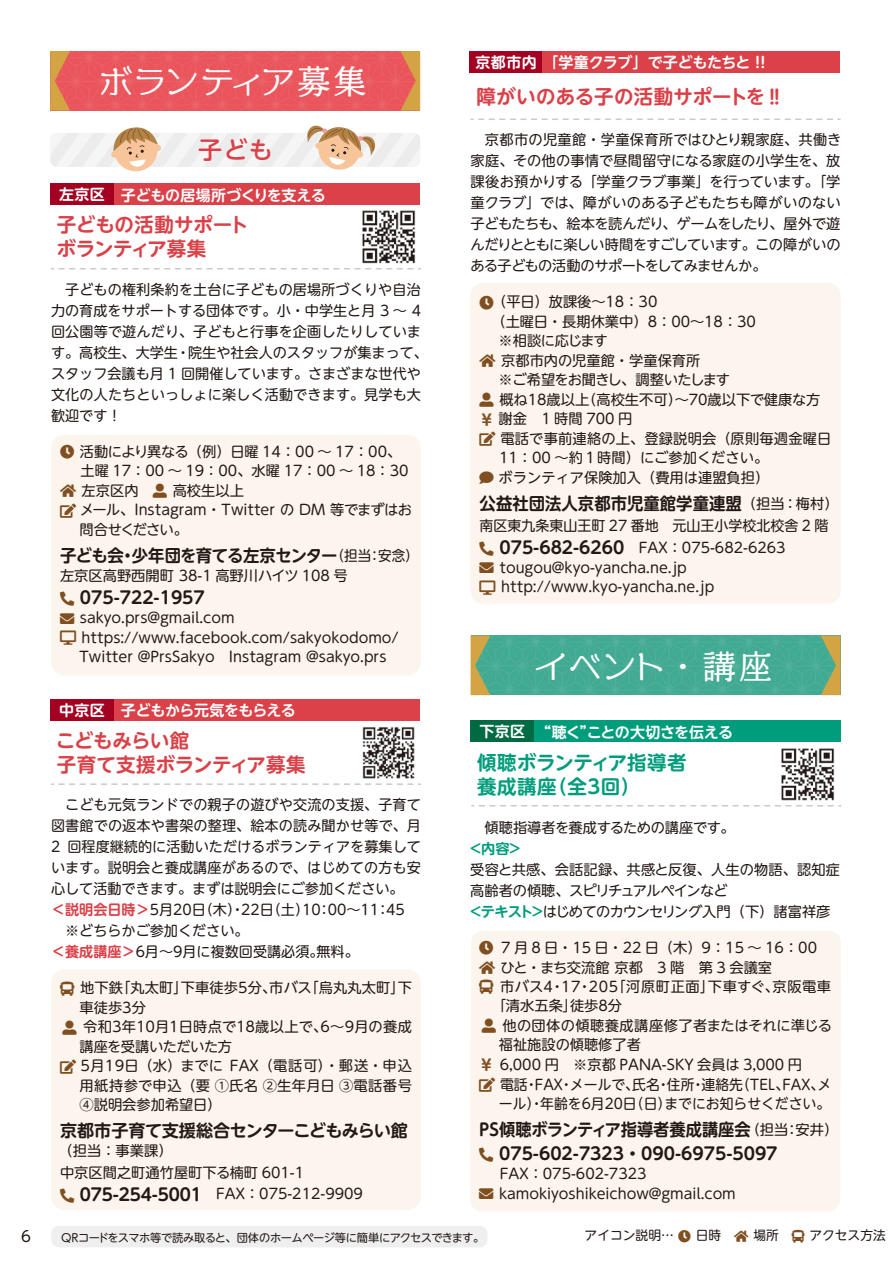
<style>
.page{position:relative;width:893px;height:1263px;background:#fff}
.page>*{position:absolute;margin:0;border:0;box-sizing:border-box;transform-origin:0 0}
.t1{font:33px "VDL AD Min Regular";letter-spacing:.035em;color:#fff}
.t2{font:500 24px "UD Shin M Go Pro";color:#da4148}
.t3{font:700 19.5px/24px "UD Shin M Go Pro De";letter-spacing:-.01em;color:#da4148}
.t4{font:700 19.5px/24px "UD Shin M Go Pro De";letter-spacing:.025em;color:#009d7c}
.t5{font:700 19.5px "UD Shin M Go Pro De";letter-spacing:.01em;color:#da4148}
.t6{font:700 17.1px/24.5px "UD Shin M Go Pro De";color:#221815;scale:.95 1}
.t7{font:700 17.1px "UD Shin M Go Pro De";letter-spacing:-.04em;color:#221815;scale:.96 1}
.t8{font:700 17.1px "UD Shin M Go Pro De";color:#221815;scale:.96 1}
.t9{font:700 17.1px "UD Shin M Go Pro De";letter-spacing:-.025em;color:#221815}
.t10{font:700 17.1px "UD Shin M Go Pro De";color:#221815}
.t11{font:700 15px "UD Shin M Go Pro De";letter-spacing:-.02em;color:#fff}
.t12{font:15px "UD Shin M Go Pro";color:#221815}
.t13{font:14.25px/21px "UD Shin M Go Pro";color:#221815}
.t14{font:14.25px/21px "UD Shin M Go Pro";letter-spacing:-.03em;color:#221815}
.t15{font:14.25px "UD Shin M Go Pro";letter-spacing:.04em;color:#221815}
.t16{font:14.25px "UD Shin M Go Pro";letter-spacing:.025em;color:#221815}
.t17{font:14.25px "UD Shin M Go Pro";letter-spacing:.035em;color:#221815}
.t18{font:14.25px "UD Shin M Go Pro";letter-spacing:-.02em;color:#221815}
.t19{font:14.25px "UD Shin M Go Pro";letter-spacing:-.05em;color:#221815}
.t20{font:14.25px "UD Shin M Go Pro";letter-spacing:-.055em;color:#221815}
.t21{font:700 14.25px "UD Shin M Go Pro De";color:#009d7c}
.t22{font:12.75px "UD Shin M Go Pro";color:#221815}
.t23{font:11.25px "UD Shin M Go Pro";letter-spacing:-.045em;color:#221815}
.s1{font-family:"UD Shin M Go Pro";font-weight:400;font-size:14.25px}
.s2{font-family:"UD Shin M Go Pro De";font-weight:700;color:#da4148}
.s3{font-family:"UD Shin M Go Pro De";font-weight:700;font-size:17.1px}
.s4{font-family:"UD Shin M Go Pro De";font-weight:700;color:#009d7c}
</style>
<div class="page">
<img style="left:70px;top:51px;width:330px;height:60px">
<svg style="left:50px;top:51px;width:20px;height:60px"></svg>
<svg style="left:400px;top:51px;width:20px;height:60px"></svg>
<img style="left:490px;top:636px;width:331px;height:59px">
<svg style="left:471px;top:636px;width:19px;height:59px"></svg>
<svg style="left:821px;top:636px;width:19px;height:59px"></svg>
<svg style="left:50px;top:125px;width:370px;height:47px"></svg>
<img style="left:362px;top:210px;width:54px;height:54px">
<div style="left:50px;top:184px;width:370px;height:21px;background:#da4148"></div>
<div style="left:50px;top:184px;width:64px;height:21px;background:#a40022"></div>
<div style="left:51px;top:435px;width:370px;height:241px;background:#fbf5ed;border-radius:14px"></div>
<svg style="left:51px;top:268px;width:370px;height:1px"></svg>
<img style="left:356px;top:720px;width:64px;height:59px">
<div style="left:50px;top:699px;width:370px;height:21px;background:#da4148"></div>
<div style="left:50px;top:699px;width:64px;height:21px;background:#a40022"></div>
<div style="left:51px;top:969px;width:370px;height:241px;background:#fbf5ed;border-radius:14px"></div>
<svg style="left:51px;top:783px;width:370px;height:2px"></svg>
<div style="left:470px;top:51px;width:370px;height:21px;background:#da4148"></div>
<div style="left:471px;top:283px;width:369px;height:321px;background:#fbf5ed;border-radius:13px"></div>
<svg style="left:471px;top:119px;width:369px;height:1px"></svg>
<div style="left:470px;top:51px;width:72px;height:21px;background:#a40022"></div>
<img style="left:781px;top:748px;width:54px;height:53px">
<div style="left:470px;top:931px;width:371px;height:280px;background:#fbf5ed"></div>
<div style="left:471px;top:721px;width:369px;height:21px;background:#009d7c"></div>
<div style="left:471px;top:721px;width:63px;height:21px;background:#006b42"></div>
<svg style="left:471px;top:805px;width:370px;height:1px"></svg>
<div style="left:51px;top:1226px;width:436px;height:21px;background:#efefef;border-radius:7px"></div>
<svg style="left:479px;top:941px;width:14px;height:14px"></svg>
<svg style="left:479px;top:961px;width:16px;height:12px"></svg>
<svg style="left:479px;top:980px;width:14px;height:14px"></svg>
<svg style="left:482px;top:1019px;width:14px;height:14px"></svg>
<svg style="left:482px;top:1059px;width:9px;height:12px"></svg>
<svg style="left:479px;top:1077px;width:16px;height:14px"></svg>
<svg style="left:479px;top:1148px;width:14px;height:14px"></svg>
<svg style="left:479px;top:1188px;width:14px;height:11px"></svg>
<h1 class="t1" style="left:100px;top:58px;width:268px">ボランティア募集</h1>
<p class="t11" style="left:59px;top:182px;width:47px">左京区</p>
<h2 class="t2" style="left:198px;top:131px;width:76px">子ども</h2>
<p class="t11" style="left:121px;top:183px;width:207px">子どもの居場所づくりを支える</p>
<h3 class="t3" style="left:57px;top:212px;width:193px">子どもの活動サポートボランティア募集</h3>
<p class="t13" style="left:51px;top:278px;width:378px">　子どもの権利条約を土台に子どもの居場所づくりや自治力の育成をサポートする団体です。小・中学生と月 3 ～ 4回公園等で遊んだり、子どもと行事を企画したりしています。高校生、大学生・院生や社会人のスタッフが集まって、スタッフ会議も月 1 回開催しています。さまざまな世代や文化の人たちといっしょに楽しく活動できます。見学も大歓迎です！</p>
<p class="t13" style="left:80px;top:441px;width:330px;line-height:19.5px">活動により異なる（例）日曜 14：00 ～ 17：00、土曜 17：00 ～ 19：00、水曜 17：00 ～ 18：30左京区内　</p>
<p class="t13" style="left:80px;top:480px;width:334px;line-height:19.4px;text-indent:93px">高校生以上<br>メール、Instagram・Twitter の DM 等でまずはお問合せください。</p>
<p class="t7" style="left:60px;top:541px;width:375px">子ども会・少年団を育てる左京センター<span class="s1">（担当：安念）</span></p>
<p class="t13" style="left:60px;top:564px;width:289px">左京区高野西開町 38-1 高野川ハイツ 108 号</p>
<p class="t10" style="left:80px;top:584px;width:127px">075-722-1957</p>
<p class="t13" style="left:80px;top:607px;width:156px">sakyo.prs@gmail.com</p>
<p class="t13" style="left:82px;top:626px;width:319px">https://www.facebook.com/sakyokodomo/</p>
<p class="t13" style="left:60px;top:645px;width:328px">　 Twitter @PrsSakyo　Instagram @sakyo.prs</p>
<p class="t11" style="left:59px;top:698px;width:47px">中京区</p>
<p class="t11" style="left:121px;top:698px;width:177px">子どもから元気をもらえる</p>
<h3 class="t3" style="left:56px;top:728px;width:251px">こどもみらい館<br>子育て支援ボランティア募集</h3>
<p class="t13" style="left:51px;top:793px;width:371px">　こども元気ランドでの親子の遊びや交流の支援、子育て図書館での返本や書架の整理、絵本の読み聞かせ等で、月<br>2 回程度継続的に活動いただけるボランティアを募集しています。説明会と養成講座があるので、はじめての方も安心して活動できます。まずは説明会にご参加ください。<span class="s2">＜説明会日時＞</span>5月20日（木）・22日（土）10：00～11：45　※どちらかご参加ください。<br><span class="s2">＜養成講座＞</span>6月～9月に複数回受講必須。無料。</p>
<p class="t13" style="left:80px;top:977px;width:333px">地下鉄「丸太町」下車徒歩5分、市バス「烏丸丸太町」下</p>
<p class="t13" style="left:80px;top:996px;width:68px">車徒歩3分</p>
<p class="t13" style="left:83px;top:1016px;width:330px">令和３年１０月1日時点で１８歳以上で、6～9月の養成</p>
<p class="t14" style="left:80px;top:1035px;width:154px">講座を受講いただいた方</p>
<p class="t13" style="left:78px;top:1055px;width:335px">５月１９日（水）までに FAX（電話可）・郵送・申込</p>
<p class="t17" style="left:80px;top:1073px;width:334px">用紙持参で申込（要 ①氏名 ②生年月日 ③電話番号</p>
<p class="t13" style="left:80px;top:1093px;width:143px">④説明会参加希望日）</p>
<p class="t9" style="left:60px;top:1117px;width:349px">京都市子育て支援総合センターこどもみらい館</p>
<p class="t13" style="left:59px;top:1139px;width:115px">（担当：事業課）</p>
<p class="t13" style="left:60px;top:1161px;width:246px">中京区間之町通竹屋町下る楠町 601-1</p>
<p class="t13" style="left:77px;top:1183px;width:288px"><span class="s3">０７５-２５４-５００１</span>　FAX：075-212-9909</p>
<p class="t11" style="left:476px;top:50px;width:296px">京都市内「学童クラブ」で子どもたちと ！！</p>
<h3 class="t5" style="left:476px;top:80px;width:309px">障がいのある子の活動サポートを‼</h3>
<p class="t13" style="left:470px;top:129px;width:372px;text-align:justify">　京都市の児童館・学童保育所ではひとり親家庭、共働き家庭、その他の事情で昼間留守になる家庭の小学生を、放課後お預かりする「学童クラブ事業」を行っています。「学童クラブ」では、障がいのある子どもたちも障がいのない子どもたちも、絵本を読んだり、ゲームをしたり、屋外で遊んだりとともに楽しい時間をすごしています。この障がいのある子どもの活動のサポートをしてみませんか。</p>
<p class="t13" style="left:492px;top:291px;width:181px">（平日）放課後～18：30　</p>
<p class="t13" style="left:480px;top:310px;width:278px">　 （土曜日・長期休業中）8：00～18：30</p>
<p class="t20" style="left:480px;top:329px;width:130px">　 ※相談に応じます</p>
<p class="t13" style="left:501px;top:349px;width:201px">京都市内の児童館・学童保育所</p>
<p class="t19" style="left:480px;top:368px;width:252px">　 ※ご希望をお聞きし、調整いたします</p>
<p class="t13" style="left:499px;top:388px;width:322px">概ね18歳以上（高校生不可）～70歳以下で健康な方</p>
<p class="t13" style="left:499px;top:408px;width:135px">謝金　1 時間 700 円</p>
<p class="t13" style="left:500px;top:427px;width:333px">電話で事前連絡の上、登録説明会（原則毎週金曜日</p>
<p class="t13" style="left:499px;top:447px;width:271px">11：00 ～約１時間）にご参加ください。</p>
<p class="t13" style="left:499px;top:466px;width:272px">ボランティア保険加入（費用は連盟負担）</p>
<p class="t8" style="left:480px;top:489px;width:376px">公益社団法人京都市児童館学童連盟<span class="s1">（担当：梅村）</span></p>
<p class="t13" style="left:499px;top:514px;width:331px;line-height:21.9px;text-indent:-20px">南区東九条東山王町 27 番地　元山王小学校北校舎 2 階<br><span class="s3">075-682-6260</span>　FAX：075-682-6263</p>
<p class="t13" style="left:499px;top:557px;width:216px;line-height:19.5px">tougou@kyo-yancha.ne.jp http://www.kyo-yancha.ne.jp</p>
<h1 class="t1" style="left:535px;top:642px;width:239px">イベント・講座</h1>
<p class="t11" style="left:479px;top:720px;width:255px">下京区 “聴く”ことの大切さを伝える</p>
<h3 class="t4" style="left:477px;top:750px;width:211px">傾聴ボランティア指導者養成講座（全3回）</h3>
<p class="t18" style="left:470px;top:816px;width:266px">　傾聴指導者を養成するための講座です。</p>
<p class="t21" style="left:469px;top:837px;width:55px">＜内容＞</p>
<p class="t14" style="left:469px;top:858px;width:373px">受容と共感、会話記録、共感と反復、人生の物語、認知症高齢者の傾聴、スピリチュアルペインなど<br><span class="s4">＜テキスト＞</span>はじめてのカウンセリング入門（下）諸富祥彦</p>
<p class="t13" style="left:501px;top:936px;width:317px">7 月 8 日・15 日・22 日（木）9：15 ～ 16：00</p>
<p class="t13" style="left:501px;top:956px;width:273px">ひと・まち交流館 京都　3 階　第 3 会議室</p>
<p class="t15" style="left:500px;top:975px;width:333px">市バス4・17・205「河原町正面」下車すぐ、京阪電車</p>
<p class="t13" style="left:492px;top:995px;width:132px">「清水五条」徒歩8分</p>
<p class="t16" style="left:502px;top:1014px;width:331px">他の団体の傾聴養成講座修了者またはそれに準じる</p>
<p class="t13" style="left:499px;top:1034px;width:144px">福祉施設の傾聴修了者</p>
<p class="t13" style="left:500px;top:1053px;width:304px">6,000 円　※京都 PANA-SKY 会員は 3,000 円</p>
<p class="t13" style="left:500px;top:1073px;width:333px">電話・FAX・メールで、氏名・住所・連絡先（TEL、FAX、メ</p>
<p class="t13" style="left:499px;top:1092px;width:333px">ール）・年齢を6月20日（日）までにお知らせください。</p>
<p class="t6" style="left:499px;top:1116px;width:359px;text-indent:-20px">PS傾聴ボランティア指導者養成講座会<span class="s1">（担当：安井）<br></span>075-602-7323・090-6975-5097</p>
<p class="t13" style="left:499px;top:1163px;width:238px;line-height:19.6px">FAX：075-602-7323 kamokiyoshikeichow@gmail.com</p>
<p class="t12" style="left:21px;top:1224px;width:11px">6</p>
<p class="t23" style="left:61px;top:1228px;width:425px">QRコードをスマホ等で読み取ると、団体のホームページ等に簡単にアクセスできます。</p>
<p class="t22" style="left:585px;top:1225px;width:91px">アイコン説明…</p>
<p class="t22" style="left:696px;top:1225px;width:40px">日時　</p>
<p class="t22" style="left:753px;top:1225px;width:40px">場所　</p>
<p class="t22" style="left:809px;top:1225px;width:91px">アクセス方法　</p>
</div>
